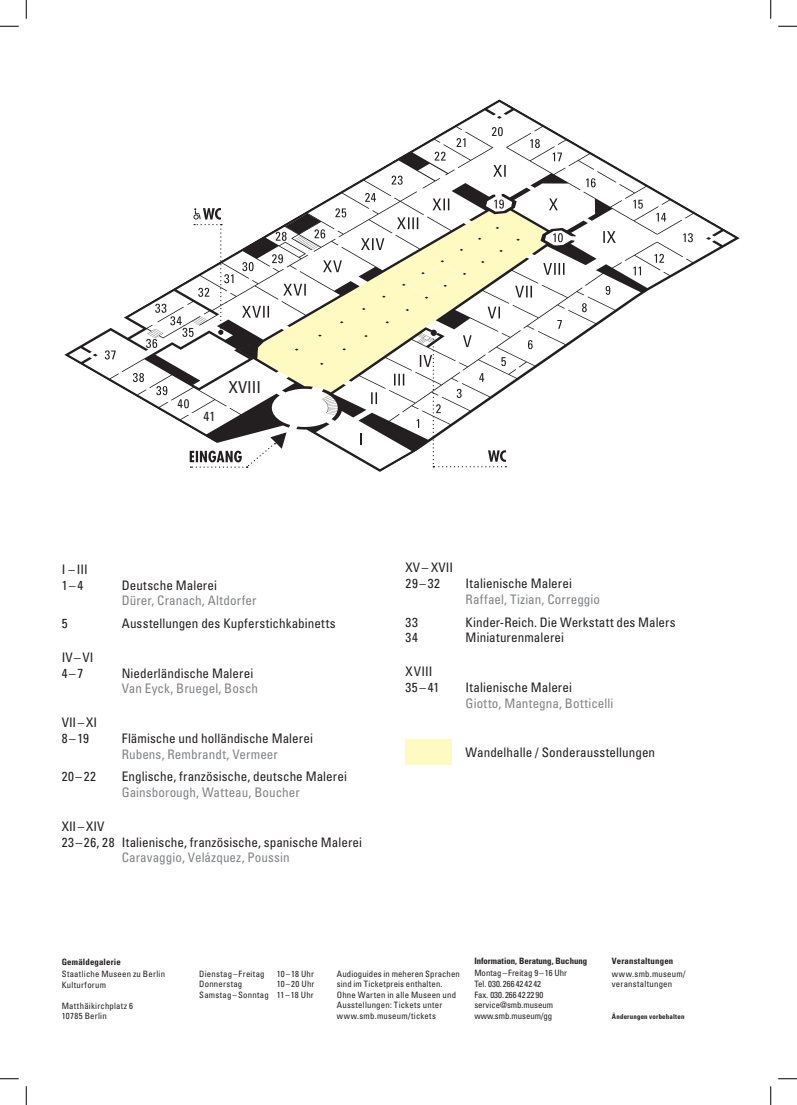
<style>
.page{position:relative;width:797px;height:1105px;background:#fff}
.page>*{position:absolute;margin:0;border:0;box-sizing:border-box;transform-origin:0 0}
.t1{font:condensed 16.5px "Univers";color:#231f20}
.t2{font:condensed 13.25px "Univers";color:#231f20}
.t3{font:condensed 13.12px/15.8px "Univers";letter-spacing:.005em;color:#231f20}
.t4{font:condensed 13.12px "Univers";letter-spacing:.005em;color:#808285}
.t5{font:condensed 8.75px/10.5px "Univers";letter-spacing:.02em;color:#231f20}
.t6{font:condensed 8.75px/10.5px "Univers";color:#231f20}
.t7{font:700 condensed 8.75px "Univers";letter-spacing:.015em;color:#231f20}
.t8{font:700 condensed 6.88px "Univers";letter-spacing:.025em;color:#231f20}
</style>
<div class="page">
<svg style="left:64px;top:99px;width:675px;height:373px"></svg>
<svg style="left:105px;top:350px;width:11px;height:9px"></svg>
<div style="left:405px;top:739px;width:46px;height:26px;background:#fffac1"></div>
<svg style="left:122px;top:127px;width:571px;height:341px"></svg>
<svg style="left:0;top:25px;width:19px;height:2px"></svg>
<svg style="left:778px;top:25px;width:19px;height:2px"></svg>
<svg style="left:0;top:1078px;width:19px;height:1px"></svg>
<svg style="left:778px;top:1078px;width:19px;height:1px"></svg>
<svg style="left:25px;top:0;width:2px;height:19px"></svg>
<svg style="left:25px;top:1086px;width:2px;height:19px"></svg>
<svg style="left:770px;top:0;width:1px;height:19px"></svg>
<svg style="left:770px;top:1086px;width:1px;height:19px"></svg>
<p class="t2" style="left:204px;top:408px;width:13px">41</p>
<p class="t1" style="left:229px;top:377px;width:34px">XVIII</p>
<p class="t3" style="left:62px;top:561px;width:28px">I – III<br>1–4</p>
<p class="t3" style="left:122px;top:577px;width:97px">Deutsche Malerei</p>
<p class="t4" style="left:122px;top:592px;width:136px">Dürer, Cranach, Altdorfer</p>
<p class="t3" style="left:62px;top:615px;width:7px">5</p>
<p class="t3" style="left:122px;top:615px;width:215px">Ausstellungen des Kupferstichkabinetts</p>
<p class="t3" style="left:62px;top:649px;width:33px">IV–VI<br>4–7</p>
<p class="t3" style="left:122px;top:665px;width:133px">Niederländische Malerei</p>
<p class="t4" style="left:122px;top:680px;width:138px">Van Eyck, Bruegel, Bosch</p>
<p class="t3" style="left:62px;top:714px;width:37px">VII–XI<br>8–19</p>
<p class="t3" style="left:122px;top:730px;width:193px">Flämische und holländische Malerei</p>
<p class="t4" style="left:122px;top:746px;width:158px">Rubens, Rembrandt, Vermeer</p>
<p class="t3" style="left:62px;top:768px;width:36px">20–22</p>
<p class="t3" style="left:122px;top:768px;width:227px">Englische, französische, deutsche Malerei</p>
<p class="t4" style="left:122px;top:784px;width:179px">Gainsborough, Watteau, Boucher</p>
<p class="t3" style="left:62px;top:818px;width:302px">XII–XIV<br>23–26, 28 Italienische, französische, spanische Malerei</p>
<p class="t4" style="left:122px;top:849px;width:169px">Caravaggio, Velázquez, Poussin</p>
<p class="t3" style="left:405px;top:559px;width:49px">XV– XVII<br>29–32</p>
<p class="t3" style="left:465px;top:575px;width:108px">Italienische Malerei</p>
<p class="t4" style="left:465px;top:591px;width:136px">Raffael, Tizian, Correggio</p>
<p class="t3" style="left:405px;top:614px;width:14px">33</p>
<p class="t3" style="left:465px;top:614px;width:211px">Kinder-Reich. Die Werkstatt des Malers</p>
<p class="t3" style="left:405px;top:629px;width:14px">34</p>
<p class="t3" style="left:465px;top:629px;width:100px">Miniaturenmalerei</p>
<p class="t3" style="left:405px;top:663px;width:35px">XVIII<br>35–41</p>
<p class="t3" style="left:465px;top:679px;width:108px">Italienische Malerei</p>
<p class="t4" style="left:465px;top:695px;width:149px">Giotto, Mantegna, Botticelli</p>
<p class="t3" style="left:465px;top:744px;width:191px">Wandelhalle / Sonderausstellungen</p>
<p class="t7" style="left:62px;top:956px;width:61px">Gemäldegalerie</p>
<p class="t5" style="left:62px;top:969px;width:105px">Staatliche Museen zu Berlin<br>Kulturforum</p>
<p class="t5" style="left:62px;top:1000px;width:73px">Matthäikirchplatz 6<br>10785 Berlin</p>
<p class="t5" style="left:199px;top:968px;width:71px">Dienstag–Freitag<br>Donnerstag<br>Samstag–Sonntag</p>
<p class="t5" style="left:337px;top:968px;width:125px">Audioguides in meheren Sprachen sind im Ticketpreis enthalten.<br>Ohne Warten in alle Museen und<br>Ausstellungen: Tickets unter www.smb.museum/tickets</p>
<p class="t5" style="left:277px;top:968px;width:39px;text-align:justify">10–18 Uhr 10–20 Uhr 11–18 Uhr</p>
<p class="t7" style="left:474px;top:955px;width:114px">Information, Beratung, Buchung</p>
<p class="t6" style="left:474px;top:968px;width:94px">Montag –Freitag 9– 16 Uhr<br>Tel. 030. 266 42 42 42<br>Fax. 030. 266 42 22 90 service@smb.museum www.smb.museum/gg</p>
<p class="t7" style="left:612px;top:956px;width:63px">Veranstaltungen</p>
<p class="t5" style="left:612px;top:968px;width:75px">www.smb.museum/ veranstaltungen</p>
<p class="t8" style="left:612px;top:1012px;width:74px">Änderungen vorbehalten</p>
</div>
